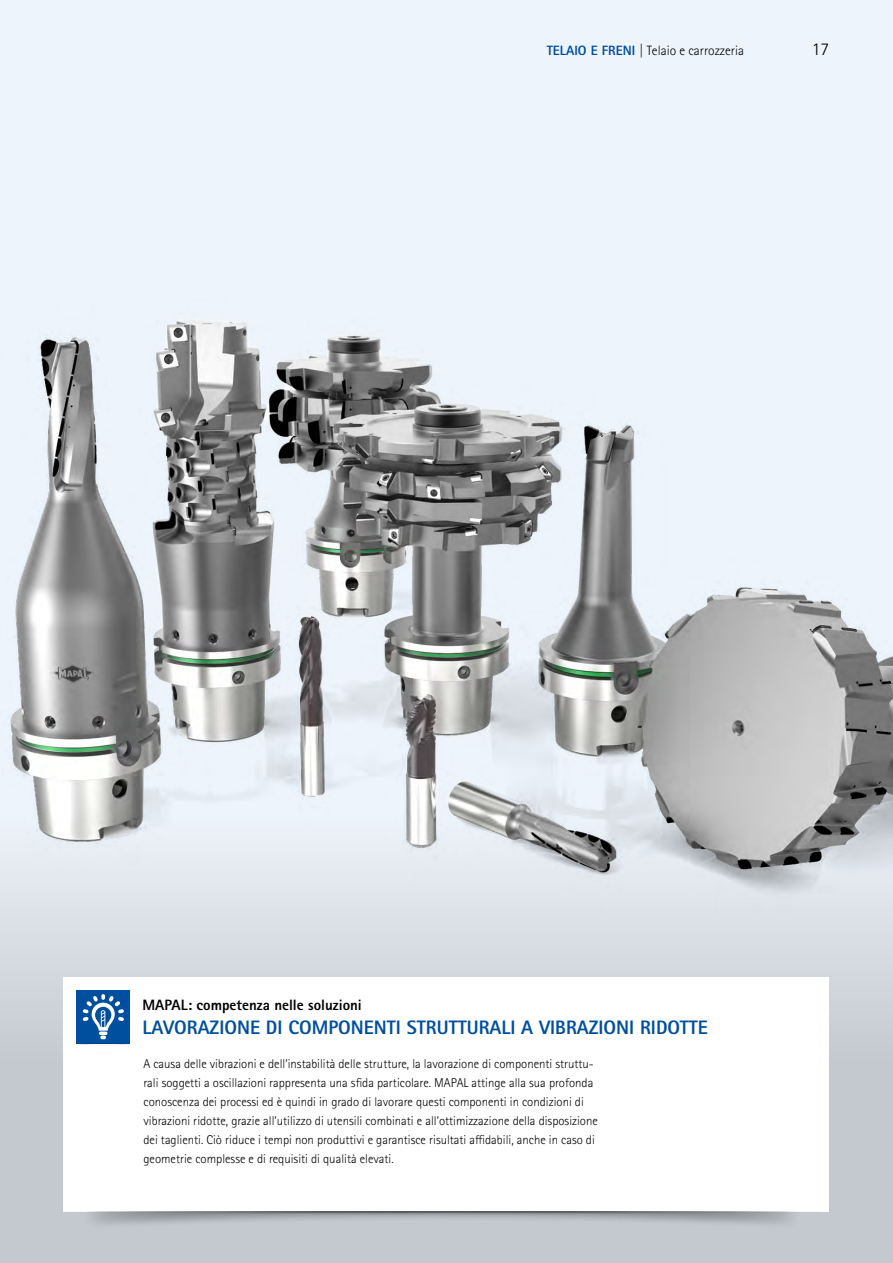
<style>
.page{position:relative;width:893px;height:1263px;background:#eef4fb}
.page>*{position:absolute;margin:0;border:0;box-sizing:border-box;transform-origin:0 0}
.t1{font:800 19.5px "Rotis Sans Serif W1 G";color:#004f9f}
.t2{font:300 18px "Rotis Sans Serif W1 G";color:#000}
.t3{font:800 15px "Rotis Sans Serif W1 G";color:#000}
.t4{font:300 13.5px "Rotis Sans Serif W1 G";color:#000}
.t5{font:300 12.75px/19px "Rotis Sans Serif W1 G";color:#000}
.s1{font-weight:800;color:#004f9f}
</style>
<div class="page">
<svg style="left:0;top:796px;width:893px;height:467px;background:#c2c6cc"></svg>
<div style="left:64px;top:977px;width:765px;height:235px;background:#fff"></div>
<div style="left:77px;top:990px;width:53px;height:53px;background:#004f9f"></div>
<svg style="left:83px;top:994px;width:41px;height:45px"></svg>
<img style="left:77px;top:1043px;width:52px;height:2px">
<img style="left:0;top:320px;width:893px;height:657px">
<p class="t4" style="left:547px;top:43px;width:199px"><span class="s1">TELAIO E FRENI</span> | Telaio e carrozzeria</p>
<h2 class="t2" style="left:812px;top:39px;width:19px">17</h2>
<p class="t3" style="left:142px;top:996px;width:221px">MAPAL: competenza nelle soluzioni</p>
<h1 class="t1" style="left:142px;top:1015px;width:567px">LAVORAZIONE DI COMPONENTI STRUTTURALI A VIBRAZIONI RIDOTTE</h1>
<p class="t5" style="left:144px;top:1054px;width:456px">A causa delle vibrazioni e dell’instabilità delle strutture, la lavorazione di componenti struttu&shy;rali soggetti a oscillazioni rappresenta una sfida particolare. MAPAL attinge alla sua profonda conoscenza dei processi ed è quindi in grado di lavorare questi componenti in condizioni di vibrazioni ridotte, grazie all’utilizzo di utensili combinati e all’ottimizzazione della disposizione dei taglienti. Ciò riduce i tempi non produttivi e garantisce risultati affidabili, anche in caso di geometrie complesse e di requisiti di qualità elevati.</p>
</div>
